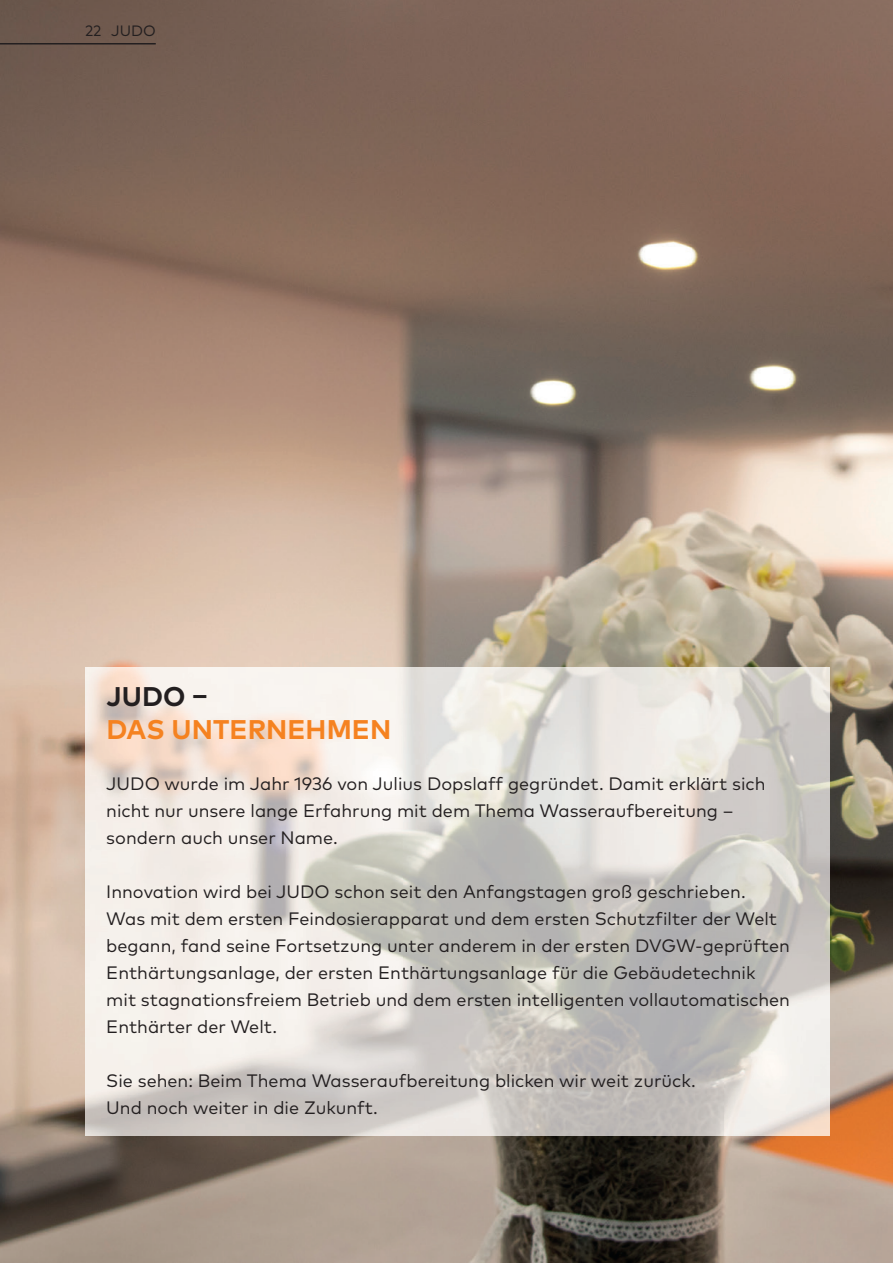
<style>
.page{position:relative;width:893px;height:1263px;background:#fff}
.page>*{position:absolute;margin:0;border:0;box-sizing:border-box;transform-origin:0 0}
.t1{font:700 27px "Mark Pro";letter-spacing:.005em;color:#f58220}
.t2{font:700 27px "Mark Pro";color:#231f20}
.t3{font:18px/27px "Mark Pro";color:#231f20}
.t4{font:15px "Mark Pro";color:#231f20}
</style>
<div class="page">
<img style="left:0;top:0;width:893px;height:1263px">
<hr style="left:0;top:43px;width:156px;height:2px;background:#231f20">
<img style="left:85px;top:668px;width:744px;height:467px">
<p class="t4" style="left:85px;top:19px;width:72px">22 JUDO</p>
<h1 class="t2" style="left:106px;top:676px;width:103px">JUDO –</h1>
<h1 class="t1" style="left:106px;top:709px;width:286px">DAS UNTERNEHMEN</h1>
<p class="t3" style="left:106px;top:769px;width:661px">JUDO wurde im Jahr 1936 von Julius Dopslaff gegründet. Damit erklärt sich nicht nur unsere lange Erfahrung mit dem Thema Wasseraufbereitung – sondern auch unser Name.</p>
<p class="t3" style="left:106px;top:877px;width:685px">Innovation wird bei JUDO schon seit den Anfangs tagen groß geschrieben.<br>Was mit dem ersten Feindosierapparat und dem ersten Schutzfilter der Welt begann, fand seine Fortsetzung unter anderem in der ersten DVGW-geprüften Enthärtungsanlage, der ersten Enthärtungsanlage für die Gebäudetechnik<br>mit stagnationsfreiem Betrieb und dem ersten intelligenten vollautomatischen Enthärter der Welt.</p>
<p class="t3" style="left:106px;top:1066px;width:591px">Sie sehen: Beim Thema Wasseraufbereitung blicken wir weit zurück.<br>Und noch weiter in die Zukunft.</p>
</div>
